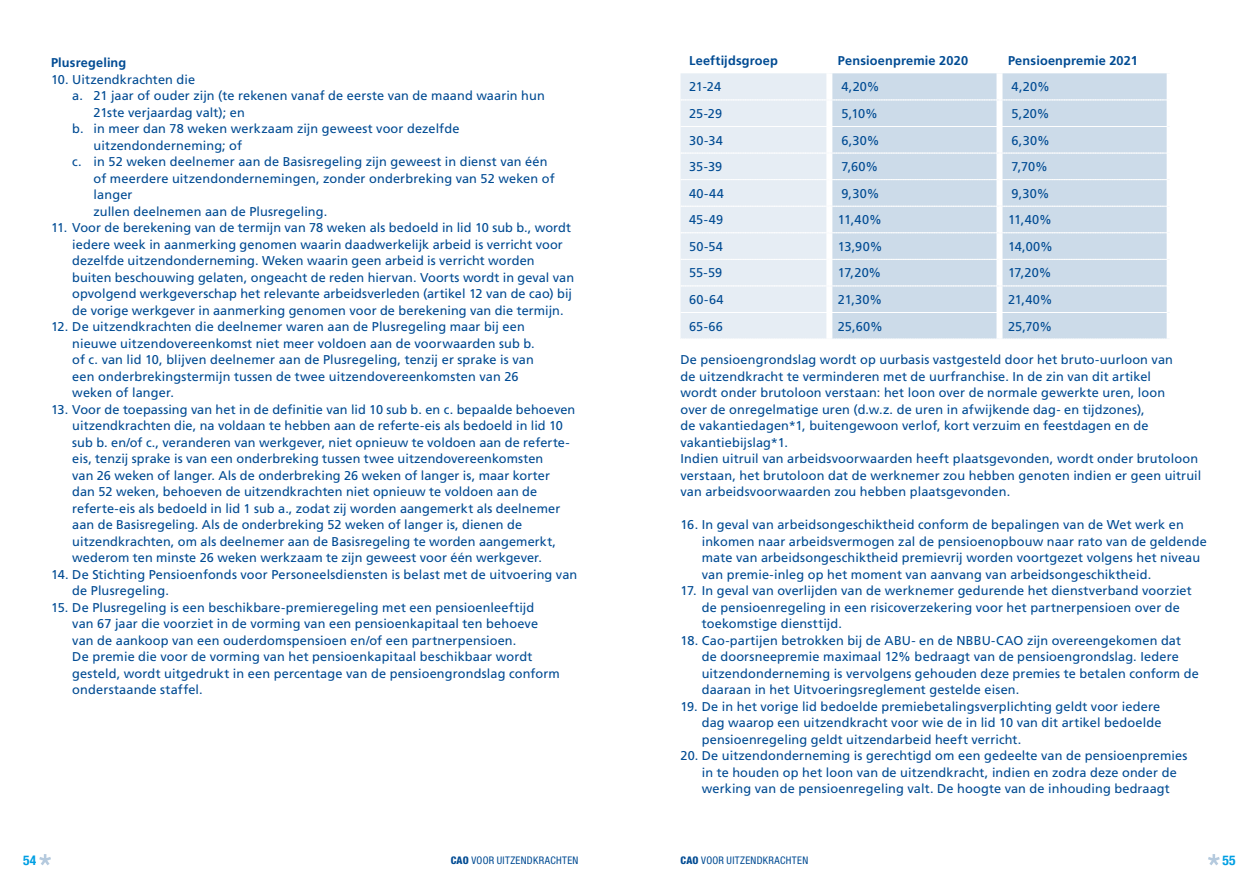
<style>
.page{position:relative;width:1259px;height:893px;background:#fff}
.page>*{position:absolute;margin:0;border:0;box-sizing:border-box;transform-origin:0 0}
.t1{font:700 condensed 13.5px "Helvetica Neue";color:#009fe3}
.t2{font:12.75px/16.5px "Frutiger LT Std";letter-spacing:.01em;color:#004b93}
.t3{font:700 12.75px "Frutiger LT Std";letter-spacing:.015em;color:#004b93}
.t4{font:condensed 10.5px "Helvetica Neue LT Pro";letter-spacing:.03em;color:#004b93}
.s1{font-weight:800}
</style>
<div class="page">
<svg style="left:1208px;top:854px;width:11px;height:11px"></svg>
<svg style="left:39px;top:854px;width:12px;height:11px"></svg>
<svg style="left:680px;top:73px;width:489px;height:266px;background:#d6e2ed"></svg>
<p class="t3" style="left:51px;top:55px;width:77px">Plusregeling</p>
<p class="t2" style="left:51px;top:71px;width:146px">10. Uitzendkrachten die</p>
<p class="t2" style="left:72px;top:87px;width:474px">a. 21 jaar of ouder zijn (te rekenen vanaf de eerste van de maand waarin hun</p>
<p class="t2" style="left:94px;top:104px;width:153px">21ste verjaardag valt); en</p>
<p class="t2" style="left:72px;top:120px;width:389px">b. in meer dan 78 weken werkzaam zijn geweest voor dezelfde</p>
<p class="t2" style="left:94px;top:137px;width:150px">uitzendonderneming; of</p>
<p class="t2" style="left:72px;top:153px;width:477px">c. in 52 weken deelnemer aan de Basisregeling zijn geweest in dienst van één</p>
<p class="t2" style="left:94px;top:170px;width:462px">of meerdere uitzendondernemingen, zonder onderbreking van 52 weken of</p>
<p class="t2" style="left:94px;top:186px;width:40px">langer</p>
<p class="t2" style="left:94px;top:203px;width:235px">zullen deelnemen aan de Plusregeling.</p>
<p class="t2" style="left:72px;top:219px;width:503px;text-indent:-21px">11. Voor de berekening van de termijn van 78 weken als bedoeld in lid 10 sub b., wordt iedere week in aanmerking genomen waarin daadwerkelijk arbeid is verricht voor dezelfde uitzendonderneming. Weken waarin geen arbeid is verricht worden buiten beschouwing gelaten, ongeacht de reden hiervan. Voorts wordt in geval van opvolgend werkgeverschap het relevante arbeidsverleden (artikel 12 van de cao) bij de vorige werkgever in aanmerking genomen voor de berekening van die termijn.</p>
<p class="t2" style="left:72px;top:318px;width:464px;text-indent:-21px">12. De uitzendkrachten die deelnemer waren aan de Plusregeling maar bij een nieuwe uitzendovereenkomst niet meer voldoen aan de voorwaarden sub b. of c. van lid 10, blijven deelnemer aan de Plusregeling, tenzij er sprake is van een onderbrekingstermijn tussen de twee uitzendovereenkomsten van 26 weken of langer.</p>
<p class="t2" style="left:72px;top:401px;width:504px;text-indent:-21px">13. Voor de toepassing van het in de definitie van lid 10 sub b. en c. bepaalde behoeven uitzendkrachten die, na voldaan te hebben aan de referte-eis als bedoeld in lid 10 sub b. en/of c., veranderen van werkgever, niet opnieuw te voldoen aan de referte&shy;eis, tenzij sprake is van een onderbreking tussen twee uitzendovereenkomsten<br>van 26 weken of langer. Als de onderbreking 26 weken of langer is, maar korter dan 52 weken, behoeven de uitzendkrachten niet opnieuw te voldoen aan de referte-eis als bedoeld in lid 1 sub a., zodat zij worden aangemerkt als deelnemer aan de Basisregeling. Als de onderbreking 52 weken of langer is, dienen de uitzendkrachten, om als deelnemer aan de Basisregeling te worden aangemerkt, wederom ten minste 26 weken werkzaam te zijn geweest voor één werkgever.</p>
<p class="t2" style="left:72px;top:566px;width:506px;text-indent:-21px">14. De Stichting Pensioenfonds voor Personeelsdiensten is belast met de uitvoering van de Plusregeling.</p>
<p class="t2" style="left:72px;top:599px;width:489px;text-indent:-21px">15. De Plusregeling is een beschikbare-premieregeling met een pensioenleeftijd<br>van 67 jaar die voorziet in de vorming van een pensioenkapitaal ten behoeve van de aankoop van een ouderdomspensioen en/of een partnerpensioen.<br>De premie die voor de vorming van het pensioenkapitaal beschikbaar wordt gesteld, wordt uitgedrukt in een percentage van de pensioengrondslag conform onderstaande staffel.</p>
<p class="t3" style="left:689px;top:53px;width:90px">Leeftijdsgroep</p>
<p class="t3" style="left:838px;top:53px;width:132px">Pensioenpremie 2020</p>
<p class="t3" style="left:1008px;top:53px;width:131px">Pensioenpremie 2021</p>
<p class="t2" style="left:689px;top:79px;width:34px">21-24</p>
<p class="t2" style="left:841px;top:79px;width:40px">4,20%</p>
<p class="t2" style="left:1011px;top:79px;width:40px">4,20%</p>
<p class="t2" style="left:689px;top:105px;width:35px">25-29</p>
<p class="t2" style="left:841px;top:105px;width:38px">5,10%</p>
<p class="t2" style="left:1011px;top:105px;width:40px">5,20%</p>
<p class="t2" style="left:689px;top:132px;width:35px">30-34</p>
<p class="t2" style="left:841px;top:132px;width:40px">6,30%</p>
<p class="t2" style="left:1011px;top:132px;width:40px">6,30%</p>
<p class="t2" style="left:689px;top:159px;width:35px">35-39</p>
<p class="t2" style="left:841px;top:159px;width:38px">7,60%</p>
<p class="t2" style="left:1011px;top:159px;width:38px">7,70%</p>
<p class="t2" style="left:689px;top:185px;width:36px">40-44</p>
<p class="t2" style="left:841px;top:185px;width:39px">9,30%</p>
<p class="t2" style="left:1011px;top:185px;width:39px">9,30%</p>
<p class="t2" style="left:689px;top:212px;width:36px">45-49</p>
<p class="t2" style="left:838px;top:212px;width:45px">11,40%</p>
<p class="t2" style="left:1008px;top:212px;width:45px">11,40%</p>
<p class="t2" style="left:689px;top:238px;width:36px">50-54</p>
<p class="t2" style="left:838px;top:238px;width:46px">13,90%</p>
<p class="t2" style="left:1008px;top:238px;width:46px">14,00%</p>
<p class="t2" style="left:689px;top:265px;width:35px">55-59</p>
<p class="t2" style="left:838px;top:265px;width:45px">17,20%</p>
<p class="t2" style="left:1008px;top:265px;width:45px">17,20%</p>
<p class="t2" style="left:689px;top:291px;width:36px">60-64</p>
<p class="t2" style="left:838px;top:291px;width:46px">21,30%</p>
<p class="t2" style="left:1008px;top:291px;width:46px">21,40%</p>
<p class="t2" style="left:689px;top:318px;width:35px">65-66</p>
<p class="t2" style="left:838px;top:318px;width:46px">25,60%</p>
<p class="t2" style="left:1008px;top:318px;width:46px">25,70%</p>
<p class="t2" style="left:680px;top:351px;width:522px">De pensioengrondslag wordt op uurbasis vastgesteld door het bruto-uurloon van<br>de uitzendkracht te verminderen met de uurfranchise. In de zin van dit artikel<br>wordt onder brutoloon verstaan: het loon over de normale gewerkte uren, loon<br>over de onregelmatige uren (d.w.z. de uren in afwijkende dag- en tijdzones),<br>de vakantiedagen*1, buitengewoon verlof, kort verzuim en feestdagen en de vakantiebijslag*1.<br>Indien uitruil van arbeidsvoorwaarden heeft plaatsgevonden, wordt onder brutoloon verstaan, het brutoloon dat de werknemer zou hebben genoten indien er geen uitruil van arbeidsvoorwaarden zou hebben plaatsgevonden.</p>
<p class="t2" style="left:702px;top:516px;width:506px;text-indent:-21px">16. In geval van arbeidsongeschiktheid conform de bepalingen van de Wet werk en inkomen naar arbeidsvermogen zal de pensioenopbouw naar rato van de geldende mate van arbeidsongeschiktheid premievrij worden voortgezet volgens het niveau van premie-inleg op het moment van aanvang van arbeidsongeschiktheid.</p>
<p class="t2" style="left:702px;top:582px;width:491px;text-indent:-21px">17. In geval van overlijden van de werknemer gedurende het dienstverband voorziet de pensioenregeling in een risicoverzekering voor het partnerpensioen over de toekomstige diensttijd.</p>
<p class="t2" style="left:702px;top:632px;width:498px;text-indent:-21px">18. Cao-partijen betrokken bij de ABU- en de NBBU-CAO zijn overeengekomen dat de doorsneepremie maximaal 12% bedraagt van de pensioengrondslag. Iedere uitzendonderneming is vervolgens gehouden deze premies te betalen conform de daaraan in het Uitvoeringsreglement gestelde eisen.</p>
<p class="t2" style="left:702px;top:698px;width:461px;text-align:justify;text-indent:-21px">19. De in het vorige lid bedoelde premiebetalingsverplichting geldt voor iedere dag waarop een uitzendkracht voor wie de in lid 10 van dit artikel bedoelde pensioenregeling geldt uitzendarbeid heeft verricht.</p>
<p class="t2" style="left:702px;top:747px;width:487px;text-indent:-21px">20. De uitzendonderneming is gerechtigd om een gedeelte van de pensioenpremies in te houden op het loon van de uitzendkracht, indien en zodra deze onder de werking van de pensioenregeling valt. De hoogte van de inhouding bedraagt</p>
<p class="t1" style="left:23px;top:849px;width:15px">54</p>
<p class="t4" style="left:451px;top:854px;width:129px"><span class="s1">CAO</span> VOOR UITZENDKRACHTEN</p>
<p class="t4" style="left:680px;top:854px;width:129px"><span class="s1">CAO</span> VOOR UITZENDKRACHTEN</p>
<p class="t1" style="left:1222px;top:849px;width:15px">55</p>
</div>
